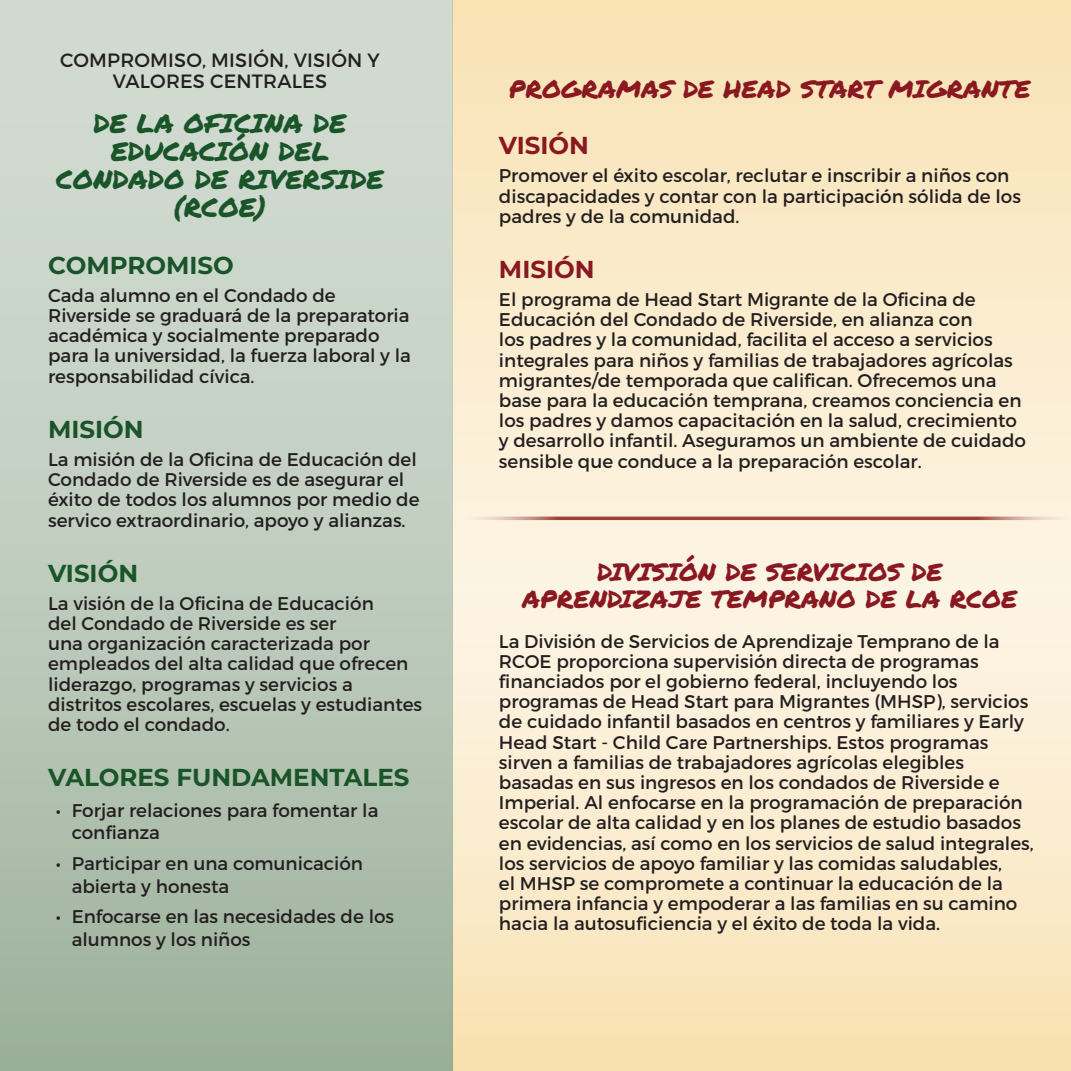
<style>
.page{position:relative;width:1071px;height:1071px;background:#fff}
.page>*{position:absolute;margin:0;border:0;box-sizing:border-box;transform-origin:0 0}
.t1{font:26.25px/28px "Permanent Marker";color:#1a5429;text-align:center;scale:1.05 1}
.t2{font:24.5px "Permanent Marker";color:#891821;scale:1.05 1}
.t3{font:700 24.5px "Montserrat";color:#1a5429}
.t4{font:700 24.5px "Montserrat";color:#891821}
.t5{font:19.25px/21.2px "Montserrat";letter-spacing:.01em;color:#231f20;text-align:center}
.t6{font:18.38px/20.1px "Montserrat";color:#231f20}
</style>
<div class="page">
<svg style="left:452px;top:0;width:619px;height:590px"></svg>
<div style="left:452px;top:590px;width:619px;height:481px;background:linear-gradient(to bottom,#fcf5e7,#f8e1b2)"></div>
<div style="left:0;top:0;width:452px;height:1071px;background:linear-gradient(to bottom,#d9e1d9,#a1b59f)"></div>
<img style="left:0;top:0;width:1px;height:1071px">
<hr style="left:455px;top:517px;width:616px;height:3px;background:#9b413a">
<p class="t5" style="left:60px;top:49px;width:321px">COMPROMISO, MISIÓN, VISIÓN Y<br>VALORES CENTRALES</p>
<p class="t1" style="left:56px;top:109px;width:314px">DE LA OFICINA DE<br>EDUCACIÓN DEL<br>CONDADO DE RIVERSIDE (RCOE)</p>
<p class="t3" style="left:48px;top:247px;width:187px">COMPROMISO</p>
<p class="t6" style="left:48px;top:285px;width:364px">Cada alumno en el Condado de Riverside se graduará de la preparatoria académica y socialmente preparado para la universidad, la fuerza laboral y la responsabilidad cívica.</p>
<p class="t3" style="left:48px;top:411px;width:97px">MISIÓN</p>
<p class="t6" style="left:48px;top:449px;width:373px">La misión de la Oficina de Educación del Condado de Riverside es de asegurar el éxito de todos los alumnos por medio de servico extraordinario, apoyo y alianzas.</p>
<p class="t3" style="left:48px;top:555px;width:92px">VISIÓN</p>
<p class="t6" style="left:48px;top:593px;width:376px">La visión de la Oficina de Educación<br>del Condado de Riverside es ser<br>una organización caracterizada por empleados del alta calidad que ofrecen liderazgo, programas y servicios a distritos escolares, escuelas y estudiantes de todo el condado.</p>
<p class="t3" style="left:48px;top:760px;width:363px">VALORES FUNDAMENTALES</p>
<p class="t6" style="left:72px;top:799px;width:308px;line-height:22.8px;text-indent:-16px">• Forjar relaciones para fomentar la confianza</p>
<p class="t6" style="left:72px;top:852px;width:293px;line-height:22.8px;text-indent:-16px">• Participar en una comunicación abierta y honesta</p>
<p class="t6" style="left:72px;top:906px;width:324px;line-height:22.8px;text-indent:-16px">• Enfocarse en las necesidades de los alumnos y los niños</p>
<p class="t2" style="left:509px;top:71px;width:498px">PROGRAMAS DE HEAD START MIGRANTE</p>
<p class="t4" style="left:499px;top:128px;width:92px">VISIÓN</p>
<p class="t6" style="left:499px;top:166px;width:524px">Promover el éxito escolar, reclutar e inscribir a niños con discapacidades y contar con la participación sólida de los padres y de la comunidad.</p>
<p class="t4" style="left:499px;top:252px;width:97px">MISIÓN</p>
<p class="t6" style="left:499px;top:289px;width:529px">El programa de Head Start Migrante de la Oficina de Educación del Condado de Riverside, en alianza con<br>los padres y la comunidad, facilita el acceso a servicios integrales para niños y familias de trabajadores agrícolas migrantes/de temporada que califican. Ofrecemos una base para la educación temprana, creamos conciencia en los padres y damos capacitación en la salud, crecimiento y desarrollo infantil. Aseguramos un ambiente de cuidado sensible que conduce a la preparación escolar.</p>
<p class="t2" style="left:597px;top:554px;width:330px">DIVISIÓN DE SERVICIOS DE</p>
<p class="t2" style="left:522px;top:581px;width:473px">APRENDIZAJE TEMPRANO DE LA RCOE</p>
<p class="t6" style="left:499px;top:631px;width:536px">La División de Servicios de Aprendizaje Temprano de la RCOE proporciona supervisión directa de programas financiados por el gobierno federal, incluyendo los programas de Head Start para Migrantes (MHSP), servicios de cuidado infantil basados en centros y familiares y Early Head Start - Child Care Partnerships. Estos programas sirven a familias de trabajadores agrícolas elegibles basadas en sus ingresos en los condados de Riverside e Imperial. Al enfocarse en la programación de preparación escolar de alta calidad y en los planes de estudio basados en evidencias, así como en los servicios de salud integrales, los servicios de apoyo familiar y las comidas saludables,<br>el MHSP se compromete a continuar la educación de la primera infancia y empoderar a las familias en su camino hacia la autosuficiencia y el éxito de toda la vida.</p>
</div>
